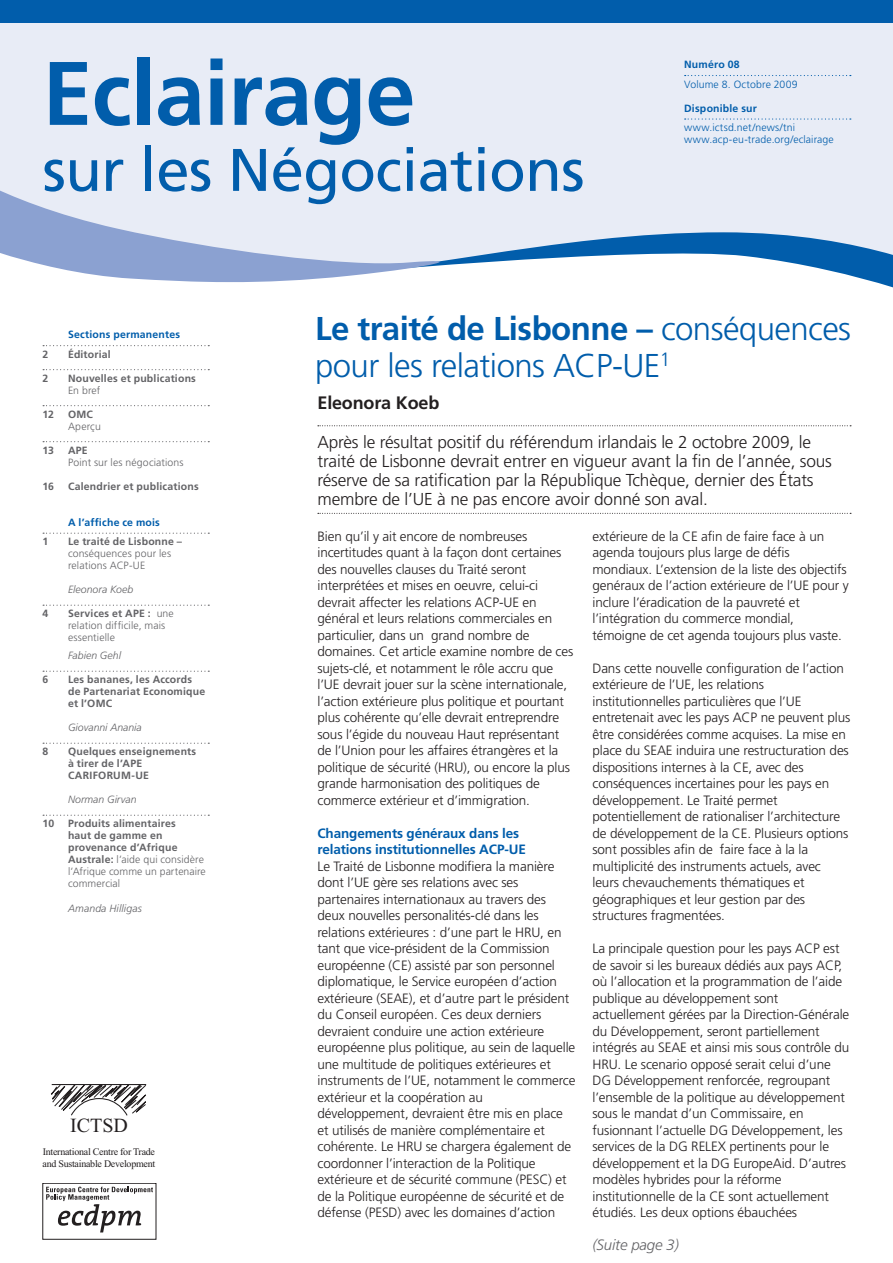
<style>
.page{position:relative;width:893px;height:1263px;background:#fff}
.page>*{position:absolute;margin:0;border:0;box-sizing:border-box;transform-origin:0 0}
.t1{font:700 90px "Frutiger LT Std";letter-spacing:-.01em;color:#015dab}
.t2{font:60px "Frutiger LT Std";letter-spacing:-.01em;color:#015dab}
.t3{font:300 33px/37.5px "Frutiger LT Std";letter-spacing:-.015em;color:#015dab}
.t4{font:20.1px "Times New Roman";color:#231f20}
.t5{font:700 18px "Frutiger LT Std";letter-spacing:-.01em;color:#231f20}
.t6{font:300 17.25px/19px "Frutiger LT Std";letter-spacing:-.01em;color:#231f20}
.t7{font:italic 300 15px "Frutiger LT Std";letter-spacing:-.01em;color:#636366}
.t8{font:300 13.5px/16.5px "Frutiger LT Std";letter-spacing:-.01em;color:#231f20}
.t9{font:700 13.5px/16.5px "Frutiger LT Std";letter-spacing:-.01em;color:#015dab}
.t10{font:700 10.5px/12px "Frutiger LT Std";letter-spacing:.02em;color:#636366}
.t11{font:300 10.5px/12px "Frutiger LT Std";letter-spacing:.01em;color:#636366}
.t12{font:300 10.5px/12px "Frutiger LT Std";letter-spacing:.015em;color:#015dab}
.t13{font:italic 300 10.5px "Frutiger LT Std";letter-spacing:.005em;color:#636366}
.t14{font:700 10.5px "Frutiger LT Std";letter-spacing:.02em;color:#015dab}
.t15{font:10.05px/12px "Times New Roman";letter-spacing:-.025em;color:#231f20}
.s1{font-weight:700}
.s2{font-weight:300}
</style>
<div class="page">
<svg style="left:0;top:23px;width:893px;height:263px;background:#dde6f2"></svg>
<svg style="left:0;top:156px;width:468px;height:129px;background:#d2daed"></svg>
<div style="left:0;top:0;width:893px;height:23px;background:#015dab"></div>
<svg style="left:685px;top:75px;width:166px;height:1px"></svg>
<svg style="left:685px;top:118px;width:166px;height:2px"></svg>
<svg style="left:43px;top:345px;width:166px;height:1px"></svg>
<svg style="left:43px;top:369px;width:166px;height:1px"></svg>
<svg style="left:43px;top:405px;width:166px;height:1px"></svg>
<svg style="left:43px;top:441px;width:166px;height:1px"></svg>
<svg style="left:43px;top:533px;width:166px;height:1px"></svg>
<svg style="left:43px;top:605px;width:166px;height:1px"></svg>
<svg style="left:43px;top:671px;width:166px;height:1px"></svg>
<svg style="left:43px;top:743px;width:166px;height:1px"></svg>
<svg style="left:43px;top:815px;width:166px;height:1px"></svg>
<svg style="left:51px;top:1084px;width:96px;height:32px"></svg>
<div style="left:43px;top:1183px;width:113px;height:56px;border:1px solid #231f20"></div>
<svg style="left:46px;top:1187px;width:107px;height:45px"></svg>
<svg style="left:318px;top:425px;width:533px;height:1px"></svg>
<svg style="left:318px;top:513px;width:533px;height:1px"></svg>
<h1 class="t1" style="left:43px;top:41px;width:374px">Eclairage</h1>
<h2 class="t2" style="left:43px;top:135px;width:544px">sur les Négociations</h2>
<p class="t14" style="left:684px;top:58px;width:57px">Numéro 08</p>
<p class="t12" style="left:684px;top:78px;width:115px">Volume 8. Octobre 2009</p>
<p class="t14" style="left:684px;top:102px;width:74px">Disponible sur</p>
<p class="t12" style="left:684px;top:122px;width:151px">www.ictsd.net/news/tni www.acp-eu-trade.org/eclairage</p>
<p class="t14" style="left:68px;top:329px;width:114px">Sections permanentes</p>
<p class="t10" style="left:43px;top:348px;width:7px">2</p>
<p class="t10" style="left:68px;top:348px;width:44px">Éditorial</p>
<p class="t10" style="left:43px;top:372px;width:7px">2</p>
<p class="t10" style="left:68px;top:372px;width:129px">Nouvelles et publications</p>
<p class="t11" style="left:68px;top:384px;width:34px">En bref</p>
<p class="t10" style="left:43px;top:408px;width:13px">12</p>
<p class="t10" style="left:68px;top:408px;width:26px">OMC</p>
<p class="t11" style="left:68px;top:420px;width:34px">Aperçu</p>
<p class="t10" style="left:43px;top:444px;width:13px">13</p>
<p class="t10" style="left:68px;top:444px;width:21px">APE</p>
<p class="t11" style="left:68px;top:456px;width:117px">Point sur les négociations</p>
<p class="t10" style="left:43px;top:480px;width:13px">16</p>
<p class="t10" style="left:68px;top:480px;width:132px">Calendrier et publications</p>
<p class="t14" style="left:68px;top:516px;width:93px">A l’affiche ce mois</p>
<p class="t10" style="left:43px;top:536px;width:7px">1</p>
<p class="t10" style="left:68px;top:536px;width:116px">Le traité de Lisbonne –</p>
<p class="t11" style="left:68px;top:548px;width:105px">conséquences pour les relations ACP-UE</p>
<p class="t13" style="left:68px;top:584px;width:67px">Eleonora Koeb</p>
<p class="t10" style="left:43px;top:608px;width:7px">4</p>
<p class="t11" style="left:68px;top:608px;width:107px"><span class="s1">Services et APE :</span> une relation difficile, mais essentielle</p>
<p class="t13" style="left:68px;top:650px;width:54px">Fabien Gehl</p>
<p class="t10" style="left:43px;top:674px;width:7px">6</p>
<p class="t10" style="left:68px;top:674px;width:139px">Les bananes, les Accords de Partenariat Economique et l’OMC</p>
<p class="t13" style="left:68px;top:722px;width:75px">Giovanni Anania</p>
<p class="t10" style="left:43px;top:746px;width:7px">8</p>
<p class="t10" style="left:68px;top:746px;width:130px">Quelques enseignements à tirer de l’APE<br>CARIFORUM-UE</p>
<p class="t13" style="left:68px;top:794px;width:70px">Norman Girvan</p>
<p class="t10" style="left:43px;top:818px;width:13px">10</p>
<p class="t10" style="left:68px;top:818px;width:139px">Produits alimentaires<br>haut de gamme en provenance d’Afrique<br>Australe: <span class="s2">l’aide qui considère l’Afrique comme un partenaire commercial</span></p>
<p class="t13" style="left:68px;top:902px;width:75px">Amanda Hilligas</p>
<h3 class="t4" style="left:70px;top:1111px;width:59px">ICTSD</h3>
<p class="t15" style="left:43px;top:1146px;width:114px">International Centre for Trade and Sustainable Development</p>
<h3 class="t3" style="left:315px;top:310px;width:538px"><span class="s1">Le traité de Lisbonne –</span> conséquences pour les relations ACP-UE<sup>1</sup></h3>
<h3 class="t5" style="left:317px;top:393px;width:123px">Eleonora Koeb</h3>
<p class="t6" style="left:317px;top:433px;width:516px">Après le résultat positif du référendum irlandais le 2 octobre 2009, le traité de Lisbonne devrait entrer en vigueur avant la fin de l’année, sous réserve de sa ratification par la République Tchèque, dernier des États membre de l’UE à ne pas encore avoir donné son aval.</p>
<p class="t8" style="left:317px;top:528px;width:257px">Bien qu’il y ait encore de nombreuses incertitudes quant à la façon dont certaines des nouvelles clauses du Traité seront interprétées et mises en oeuvre, celui-ci devrait affecter les relations ACP-UE en général et leurs relations commerciales en particulier, dans un grand nombre de domaines. Cet article examine nombre de ces sujets-clé, et notamment le rôle accru que l’UE devrait jouer sur la scène internationale, l’action extérieure plus politique et pourtant plus cohérente qu’elle devrait entreprendre sous l’égide du nouveau Haut représentant de l’Union pour les affaires étrangères et la politique de sécurité (HRU), ou encore la plus grande harmonisation des politiques de commerce extérieur et d’immigration.</p>
<p class="t9" style="left:317px;top:825px;width:210px">Changements généraux dans les relations institutionnelles ACP-UE</p>
<p class="t8" style="left:317px;top:858px;width:259px">Le Traité de Lisbonne modifiera la manière dont l’UE gère ses relations avec ses partenaires internationaux au travers des deux nouvelles personalités-clé dans les relations extérieures : d’une part le HRU, en tant que vice-président de la Commission européenne (CE) assisté par son personnel diplomatique, le Service européen d’action extérieure (SEAE), et d’autre part le président du Conseil européen. Ces deux derniers devraient conduire une action extérieure européenne plus politique, au sein de laquelle une multitude de politiques extérieures et instruments de l’UE, notamment le commerce extérieur et la coopération au développement, devraient être mis en place et utilisés de manière complémentaire et cohérente. Le HRU se chargera également de coordonner l’interaction de la Politique extérieure et de sécurité commune (PESC) et de la Politique européenne de sécurité et de défense (PESD) avec les domaines d’action</p>
<p class="t8" style="left:592px;top:528px;width:258px">extérieure de la CE afin de faire face à un agenda toujours plus large de défis mondiaux. L’extension de la liste des objectifs genéraux de l’action extérieure de l’UE pour y inclure l’éradication de la pauvreté et l’intégration du commerce mondial, témoigne de cet agenda toujours plus vaste.</p>
<p class="t8" style="left:592px;top:660px;width:259px">Dans cette nouvelle configuration de l’action extérieure de l’UE, les relations institutionnelles particulières que l’UE entretenait avec les pays ACP ne peuvent plus être considérées comme acquises. La mise en place du SEAE induira une restructuration des dispositions internes à la CE, avec des conséquences incertaines pour les pays en développement. Le Traité permet potentiellement de rationaliser l’architecture de développement de la CE. Plusieurs options sont possibles afin de faire face à la la multiplicité des instruments actuels, avec leurs chevauchements thématiques et géographiques et leur gestion par des structures fragmentées.</p>
<p class="t8" style="left:592px;top:940px;width:258px">La principale question pour les pays ACP est de savoir si les bureaux dédiés aux pays ACP, où l’allocation et la programmation de l’aide publique au développement sont actuellement gérées par la Direction-Générale du Développement, seront partiellement intégrés au SEAE et ainsi mis sous contrôle du HRU. Le scenario opposé serait celui d’une DG Développement renforcée, regroupant l’ensemble de la politique au développement sous le mandat d’un Commissaire, en fusionnant l’actuelle DG Développement, les services de la DG RELEX pertinents pour le développement et la DG EuropeAid. D’autres modèles hybrides pour la réforme institutionnelle de la CE sont actuellement étudiés. Les deux options ébauchées</p>
<p class="t7" style="left:592px;top:1236px;width:88px">(Suite page 3)</p>
</div>
